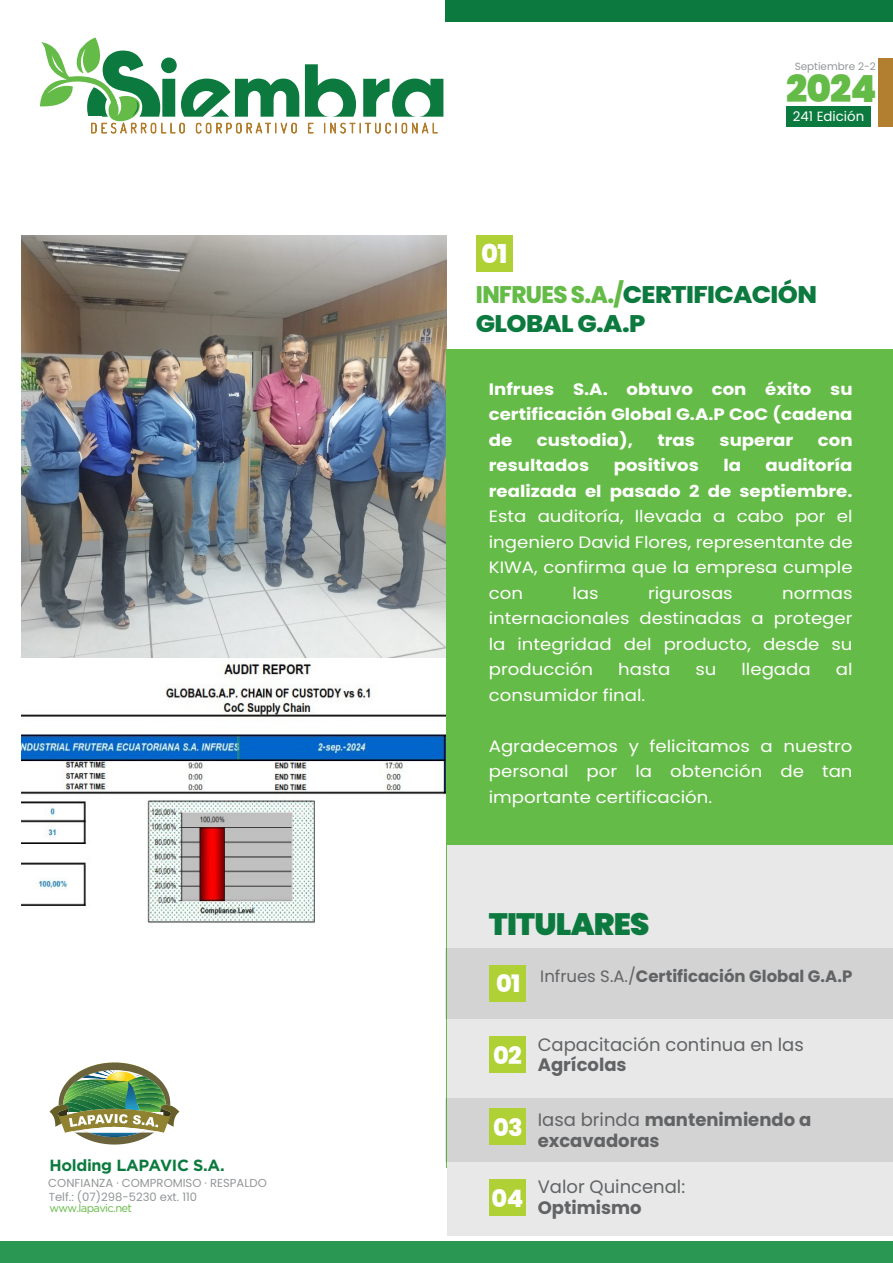
<style>
.page{position:relative;width:893px;height:1263px;background:#fff}
.page>*{position:absolute;margin:0;border:0;box-sizing:border-box;transform-origin:0 0}
.t1{font:900 37.35px "Poppins";color:#65bb47}
.t2{font:900 30.9px "Poppins";letter-spacing:-.025em;color:#0c7a3f}
.t3{font:800 25.95px "Poppins";color:#fff}
.t4{font:800 24px/29.4px "Poppins";letter-spacing:-.025em;color:#0c7a3f;scale:1.07 1}
.t5{font:800 24px "Poppins";letter-spacing:-.025em;color:#fff}
.t6{font:700 18px/20.4px "Poppins";color:#616365}
.t7{font:18px "Poppins";color:#616365}
.t8{font:16.5px/25.5px "Poppins";color:#fff;text-align:justify;scale:1.1 1}
.t9{font:700 16.5px/25.5px "Poppins";color:#fff;text-align:justify;scale:1.1 1}
.t10{font:700 16.5px "Poppins";color:#616365}
.t11{font:700 16.2px "Gotham";letter-spacing:-.02em;color:#0c7a3f}
.t12{font:13.35px "Poppins";color:#fff}
.t13{font:11.55px/14.2px "Poppins";color:#939698}
.t14{font:11.25px "Gotham";letter-spacing:-.06em;color:#65bb47}
.t15{font:10.5px "Poppins";color:#939698}
.s1{color:#65bb47}
.s2{font-weight:400}
</style>
<div class="page">
<img style="left:21px;top:235px;width:425px;height:688px">
<div style="left:476px;top:235px;width:36px;height:36px;background:#b0d136"></div>
<div style="left:447px;top:349px;width:446px;height:819px;background:#65bb47"></div>
<div style="left:786px;top:106px;width:84px;height:21px;background:#0c7a3f"></div>
<svg style="left:40px;top:38px;width:404px;height:96px"></svg>
<img style="left:50px;top:1062px;width:129px;height:82px">
<div style="left:878px;top:58px;width:15px;height:69px;background:#b17f2f"></div>
<div style="left:447px;top:845px;width:446px;height:391px;background:#e8e8e9"></div>
<div style="left:445px;top:948px;width:448px;height:70px;background:#d3d3d4"></div>
<div style="left:445px;top:1098px;width:448px;height:64px;background:#d3d3d4"></div>
<div style="left:490px;top:965px;width:36px;height:36px;background:#b0d136"></div>
<div style="left:490px;top:1037px;width:36px;height:36px;background:#b0d136"></div>
<div style="left:490px;top:1109px;width:36px;height:36px;background:#b0d136"></div>
<div style="left:490px;top:1179px;width:36px;height:36px;background:#b0d136"></div>
<div style="left:0;top:1242px;width:893px;height:21px;background:#2a9852"></div>
<div style="left:445px;top:0;width:448px;height:22px;background:#0c7a3f"></div>
<p class="t11" style="left:50px;top:1154px;width:177px">Holding LAPAVIC S.A.</p>
<p class="t13" style="left:48px;top:1175px;width:220px">CONFIANZA · COMPROMISO · RESPALDO<br>Telf.: (07)298-5230 ext. 110</p>
<p class="t14" style="left:50px;top:1201px;width:84px">www.lapavic.net</p>
<h3 class="t3" style="left:481px;top:238px;width:28px">01</h3>
<p class="t15" style="left:795px;top:60px;width:83px">Septiembre 2-2</p>
<h1 class="t1" style="left:786px;top:67px;width:92px">2024</h1>
<p class="t12" style="left:793px;top:108px;width:73px">241 Edición</p>
<h3 class="t4" style="left:476px;top:280px;width:320px"><span class="s1">INFRUES S.A./</span>CERTIFICACIÓN<br>GLOBAL G.A.P</h3>
<p class="t9" style="left:489px;top:376px;width:332px">Infrues S.A. obtuvo con éxito su certificación Global G.A.P CoC (cadena de</p>
<p class="t9" style="left:537px;top:427px;width:89px">custodia),</p>
<p class="t9" style="left:657px;top:427px;width:36px">tras</p>
<p class="t9" style="left:720px;top:427px;width:69px">superar</p>
<p class="t9" style="left:818px;top:427px;width:33px">con</p>
<p class="t9" style="left:489px;top:453px;width:93px">resultados</p>
<p class="t9" style="left:614px;top:453px;width:79px">positivos</p>
<p class="t9" style="left:723px;top:453px;width:18px">la</p>
<p class="t9" style="left:489px;top:453px;width:332px;text-align:right">auditoría<br>realizada el pasado 2 de septiembre.</p>
<p class="t8" style="left:489px;top:504px;width:332px">Esta auditoría, llevada a cabo por el ingeniero David Flores, representante de KIWA, confirma que la empresa cumple con</p>
<p class="t8" style="left:572px;top:580px;width:25px">las</p>
<p class="t8" style="left:648px;top:580px;width:79px">rigurosas</p>
<p class="t8" style="left:489px;top:580px;width:332px;text-indent:293px">normas internacionales destinadas a proteger la integridad del producto, desde su producción</p>
<p class="t8" style="left:618px;top:657px;width:49px">hasta</p>
<p class="t8" style="left:695px;top:657px;width:21px">su</p>
<p class="t8" style="left:741px;top:657px;width:64px">llegada</p>
<p class="t8" style="left:836px;top:657px;width:17px">al</p>
<p class="t8" style="left:489px;top:682px;width:144px">consumidor final.</p>
<p class="t8" style="left:489px;top:733px;width:332px">Agradecemos y felicitamos a nuestro personal por la obtención de tan importante certificación.</p>
<h2 class="t2" style="left:489px;top:906px;width:162px">TITULARES</h2>
<h3 class="t5" style="left:496px;top:970px;width:26px">01</h3>
<p class="t10" style="left:540px;top:967px;width:313px"><span class="s2">Infrues S.A./</span>Certificación Global G.A.P</p>
<h3 class="t5" style="left:493px;top:1042px;width:30px">02</h3>
<h3 class="t5" style="left:493px;top:1114px;width:31px">03</h3>
<h3 class="t5" style="left:492px;top:1184px;width:33px">04</h3>
<p class="t7" style="left:538px;top:1034px;width:268px">Capacitación continua en las</p>
<p class="t6" style="left:538px;top:1055px;width:90px">Agrícolas</p>
<p class="t6" style="left:538px;top:1110px;width:275px"><span class="s2">Iasa brinda</span> mantenimiendo a excavadoras</p>
<p class="t7" style="left:538px;top:1177px;width:149px">Valor Quincenal:</p>
<p class="t6" style="left:538px;top:1197px;width:105px">Optimismo</p>
</div>
